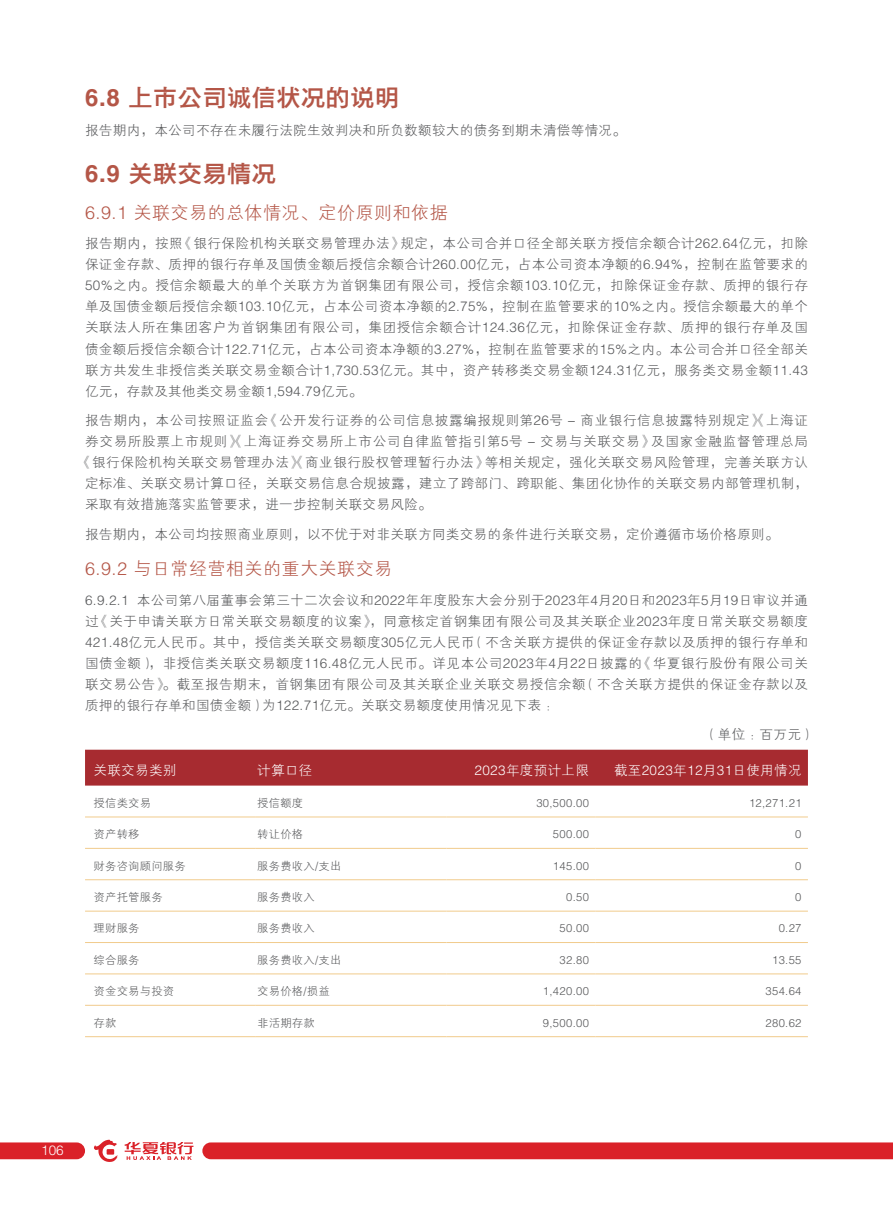
<style>
.page{position:relative;width:893px;height:1212px;background:#fff}
.page>*{position:absolute;margin:0;border:0;box-sizing:border-box;transform-origin:0 0}
.t1{font:24px "FZYDZHK GBK1 0";letter-spacing:.03em;color:#b45647}
.t2{font:18px "FZXH1 K GBK1 0";letter-spacing:.03em;color:#b45647}
.t3{font:13.5px/21px "FZXH1 K GBK1 0";letter-spacing:.03em;color:#57585a;text-align:justify}
.t4{font:13.5px "FZXH1 K GBK1 0";letter-spacing:.05em;color:#57585a}
.t5{font:13.5px "FZXH1 K GBK1 0";letter-spacing:.06em;color:#57585a}
.t6{font:13.5px "FZXH1 K GBK1 0";letter-spacing:.03em;color:#fff}
.t7{font:300 13.5px "Helvetica LT Std";color:#fff}
.t8{font:11.25px "FZXH1 K GBK1 0";letter-spacing:.03em;color:#57585a}
.t9{font:300 11.25px "Helvetica LT Std";letter-spacing:.03em;color:#57585a}
.s1{font-family:"Helvetica LT Std";font-weight:700}
.s2{font-family:"Helvetica LT Std";font-weight:300}
</style>
<div class="page">
<div style="left:202px;top:1142px;width:691px;height:17px;background:#da2128"></div>
<svg style="left:0;top:1142px;width:85px;height:17px"></svg>
<svg style="left:125px;top:1142px;width:68px;height:18px"></svg>
<svg style="left:94px;top:1140px;width:24px;height:22px"></svg>
<div style="left:85px;top:750px;width:723px;height:35px;background:#a72b30"></div>
<hr style="left:85px;top:817px;width:170px;height:1px;background:#f1cb8c">
<hr style="left:255px;top:817px;width:191px;height:1px;background:#f1cb8c">
<hr style="left:446px;top:817px;width:149px;height:1px;background:#f1cb8c">
<hr style="left:595px;top:817px;width:213px;height:1px;background:#f1cb8c">
<hr style="left:85px;top:848px;width:170px;height:1px;background:#f1cb8c">
<hr style="left:255px;top:848px;width:191px;height:1px;background:#f1cb8c">
<hr style="left:446px;top:848px;width:149px;height:1px;background:#f1cb8c">
<hr style="left:595px;top:848px;width:213px;height:1px;background:#f1cb8c">
<hr style="left:85px;top:879px;width:170px;height:1px;background:#f1cb8c">
<hr style="left:255px;top:879px;width:191px;height:1px;background:#f1cb8c">
<hr style="left:446px;top:879px;width:149px;height:1px;background:#f1cb8c">
<hr style="left:595px;top:879px;width:213px;height:1px;background:#f1cb8c">
<hr style="left:85px;top:911px;width:170px;height:1px;background:#f1cb8c">
<hr style="left:255px;top:911px;width:191px;height:1px;background:#f1cb8c">
<hr style="left:446px;top:911px;width:149px;height:1px;background:#f1cb8c">
<hr style="left:595px;top:911px;width:213px;height:1px;background:#f1cb8c">
<hr style="left:85px;top:942px;width:170px;height:1px;background:#f1cb8c">
<hr style="left:255px;top:942px;width:191px;height:1px;background:#f1cb8c">
<hr style="left:446px;top:942px;width:149px;height:1px;background:#f1cb8c">
<hr style="left:595px;top:942px;width:213px;height:1px;background:#f1cb8c">
<hr style="left:85px;top:974px;width:170px;height:1px;background:#f1cb8c">
<hr style="left:255px;top:974px;width:191px;height:1px;background:#f1cb8c">
<hr style="left:446px;top:974px;width:149px;height:1px;background:#f1cb8c">
<hr style="left:595px;top:974px;width:213px;height:1px;background:#f1cb8c">
<hr style="left:85px;top:1005px;width:170px;height:1px;background:#f1cb8c">
<hr style="left:255px;top:1005px;width:191px;height:1px;background:#f1cb8c">
<hr style="left:446px;top:1005px;width:149px;height:1px;background:#f1cb8c">
<hr style="left:595px;top:1005px;width:213px;height:1px;background:#f1cb8c">
<hr style="left:85px;top:1036px;width:170px;height:1px;background:#f1cb8c">
<hr style="left:255px;top:1036px;width:191px;height:1px;background:#f1cb8c">
<hr style="left:446px;top:1036px;width:149px;height:1px;background:#f1cb8c">
<hr style="left:595px;top:1036px;width:213px;height:1px;background:#f1cb8c">
<h1 class="t1" style="left:85px;top:84px;width:316px"><span class="s1">6.8</span> 上市公司诚信状况的说明</h1>
<p class="t3" style="left:85px;top:120px;width:542px">报告期内，本公司不存在未履行法院生效判决和所负数额较大的债务到期未清偿等情况。</p>
<h1 class="t1" style="left:85px;top:161px;width:192px"><span class="s1">6.9</span> 关联交易情况</h1>
<h2 class="t2" style="left:85px;top:203px;width:364px"><span class="s2">6.9.1</span> 关联交易的总体情况、定价原则和依据</h2>
<p class="t3" style="left:85px;top:234px;width:724px">报告期内，按照《银行保险机构关联交易管理办法》规定，本公司合并口径全部关联方授信余额合计<span class="s2">262.64</span>亿元，扣除保证金存款、质押的银行存单及国债金额后授信余额合计<span class="s2">260.00</span>亿元，占本公司资本净额的<span class="s2">6.94%</span>，控制在监管要求的<span class="s2">50%</span>之内。授信余额最大的单个关联方为首钢集团有限公司，授信余额<span class="s2">103.10</span>亿元，扣除保证金存款、质押的银行存单及国债金额后授信余额<span class="s2">103.10</span>亿元，占本公司资本净额的<span class="s2">2.75%</span>，控制在监管要求的<span class="s2">10%</span>之内。授信余额最大的单个关联法人所在集团客户为首钢集团有限公司，集团授信余额合计<span class="s2">124.36</span>亿元，扣除保证金存款、质押的银行存单及国债金额后授信余额合计<span class="s2">122.71</span>亿元，占本公司资本净额的<span class="s2">3.27%</span>，控制在监管要求的<span class="s2">15%</span>之内。本公司合并口径全部关联方共发生非授信类关联交易金额合计<span class="s2">1,730.53</span>亿元。其中，资产转移类交易金额<span class="s2">124.31</span>亿元，服务类交易金额<span class="s2">11.43</span>亿元，存款及其他类交易金额<span class="s2">1,594.79</span>亿元。</p>
<p class="t4" style="left:85px;top:413px;width:724px">报告期内，本公司按照证监会《公开发行证券的公司信息披露编报规则第<span class="s2">26</span>号－商业银行信息披露特别规定》《上海证</p>
<p class="t5" style="left:85px;top:434px;width:724px">券交易所股票上市规则》《上海证券交易所上市公司自律监管指引第<span class="s2">5</span>号－交易与关联交易》及国家金融监督管理总局</p>
<p class="t3" style="left:78px;top:452px;width:731px">《银行保险机构关联交易管理办法》《商业银行股权管理暂行办法》等相关规定，强化关联交易风险管理，完善关联方认</p>
<p class="t3" style="left:85px;top:473px;width:725px">定标准、关联交易计算口径，关联交易信息合规披露，建立了跨部门、跨职能、集团化协作的关联交易内部管理机制，</p>
<p class="t3" style="left:85px;top:494px;width:348px">采取有效措施落实监管要求，进一步控制关联交易风险。</p>
<p class="t3" style="left:85px;top:524px;width:695px">报告期内，本公司均按照商业原则，以不优于对非关联方同类交易的条件进行关联交易，定价遵循市场价格原则。</p>
<h2 class="t2" style="left:85px;top:559px;width:309px"><span class="s2">6.9.2</span> 与日常经营相关的重大关联交易</h2>
<p class="t3" style="left:85px;top:590px;width:724px"><span class="s2">6.9.2.1</span> 本公司第八届董事会第三十二次会议和<span class="s2">2022</span>年年度股东大会分别于<span class="s2">2023</span>年<span class="s2">4</span>月<span class="s2">20</span>日和<span class="s2">2023</span>年<span class="s2">5</span>月<span class="s2">19</span>日审议并通过《关于申请关联方日常关联交易额度的议案》，同意核定首钢集团有限公司及其关联企业<span class="s2">2023</span>年度日常关联交易额度<span class="s2">421.48</span>亿元人民币。其中，授信类关联交易额度<span class="s2">305</span>亿元人民币（不含关联方提供的保证金存款以及质押的银行存单和国债金额），非授信类关联交易额度<span class="s2">116.48</span>亿元人民币。详见本公司<span class="s2">2023</span>年<span class="s2">4</span>月<span class="s2">22</span>日披露的《华夏银行股份有限公司关联交易公告》。截至报告期末，首钢集团有限公司及其关联企业关联交易授信余额（不含关联方提供的保证金存款以及质押的银行存单和国债金额）为<span class="s2">122.71</span>亿元。关联交易额度使用情况见下表：</p>
<p class="t3" style="left:704px;top:724px;width:112px">（单位：百万元）</p>
<p class="t6" style="left:94px;top:763px;width:84px">关联交易类别</p>
<p class="t6" style="left:257px;top:763px;width:57px">计算口径</p>
<p class="t6" style="left:474px;top:763px;width:116px"><span class="s2">2023</span>年度预计上限</p>
<p class="t6" style="left:614px;top:763px;width:189px">截至<span class="s2">2023</span>年<span class="s2">12</span>月<span class="s2">31</span>日使用情况</p>
<p class="t8" style="left:94px;top:797px;width:59px">授信类交易</p>
<p class="t8" style="left:257px;top:797px;width:47px">授信额度</p>
<p class="t9" style="left:536px;top:796px;width:54px">30,500.00</p>
<p class="t9" style="left:749px;top:796px;width:54px">12,271.21</p>
<p class="t8" style="left:94px;top:828px;width:47px">资产转移</p>
<p class="t8" style="left:257px;top:828px;width:47px">转让价格</p>
<p class="t9" style="left:553px;top:827px;width:37px">500.00</p>
<p class="t9" style="left:795px;top:827px;width:8px">0</p>
<p class="t8" style="left:94px;top:859px;width:94px">财务咨询顾问服务</p>
<p class="t8" style="left:257px;top:859px;width:86px">服务费收入<span class="s2">/</span>支出</p>
<p class="t9" style="left:553px;top:859px;width:37px">145.00</p>
<p class="t9" style="left:795px;top:859px;width:8px">0</p>
<p class="t8" style="left:94px;top:891px;width:71px">资产托管服务</p>
<p class="t8" style="left:257px;top:891px;width:59px">服务费收入</p>
<p class="t9" style="left:566px;top:890px;width:24px">0.50</p>
<p class="t9" style="left:795px;top:890px;width:8px">0</p>
<p class="t8" style="left:94px;top:922px;width:47px">理财服务</p>
<p class="t8" style="left:257px;top:922px;width:59px">服务费收入</p>
<p class="t9" style="left:560px;top:921px;width:31px">50.00</p>
<p class="t9" style="left:779px;top:921px;width:24px">0.27</p>
<p class="t8" style="left:94px;top:954px;width:47px">综合服务</p>
<p class="t8" style="left:257px;top:954px;width:86px">服务费收入<span class="s2">/</span>支出</p>
<p class="t9" style="left:559px;top:953px;width:31px">32.80</p>
<p class="t9" style="left:772px;top:953px;width:31px">13.55</p>
<p class="t8" style="left:94px;top:985px;width:82px">资金交易与投资</p>
<p class="t8" style="left:257px;top:985px;width:74px">交易价格<span class="s2">/</span>损益</p>
<p class="t9" style="left:543px;top:984px;width:47px">1,420.00</p>
<p class="t9" style="left:766px;top:984px;width:37px">354.64</p>
<p class="t8" style="left:94px;top:1016px;width:24px">存款</p>
<p class="t8" style="left:257px;top:1016px;width:59px">非活期存款</p>
<p class="t9" style="left:543px;top:1015px;width:47px">9,500.00</p>
<p class="t9" style="left:766px;top:1015px;width:37px">280.62</p>
<p class="t7" style="left:41px;top:1142px;width:24px">106</p>
</div>
